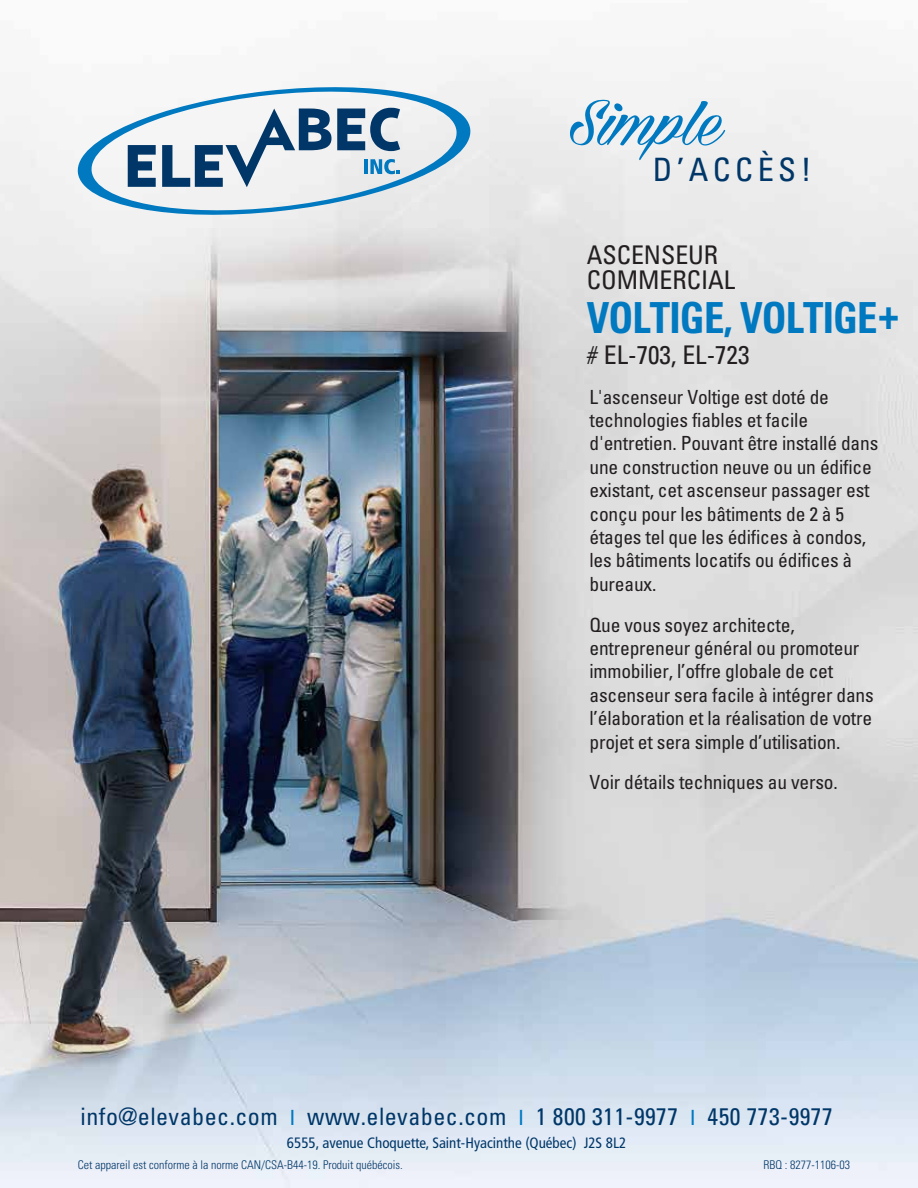
<style>
.page{position:relative;width:918px;height:1188px;background:#fff}
.page>*{position:absolute;margin:0;border:0;box-sizing:border-box;transform-origin:0 0}
.t1{font:italic 62.55px "Cellos Script Personal Use Only";color:#0079c1}
.t2{font:700 condensed 42.9px "Univers";letter-spacing:-.02em;color:#0079c1;scale:.95 1}
.t3{font:condensed 32.25px "Univers";letter-spacing:.14em;color:#003768}
.t4{font:condensed 25.65px/24.9px "Univers";color:#231f20}
.t5{font:condensed 24px "Univers";letter-spacing:.02em;color:#003768}
.t6{font:condensed 19.5px/23.4px "Univers";letter-spacing:-.01em;color:#231f20}
.t7{font:condensed 15px "Frutiger";color:#003768}
.t8{font:300 condensed 12px "Univers";color:#003768}
.s1{font-size:30px;color:#0079c1}
</style>
<div class="page">
<img style="left:0;top:60px;width:918px;height:1128px">
<svg style="left:74px;top:79px;width:400px;height:144px;fill:#f1f1f1"></svg>
<h1 class="t1" style="left:573px;top:87px;width:179px">Simple</h1>
<h3 class="t3" style="left:653px;top:149px;width:160px">D’ACCÈS!</h3>
<h3 class="t4" style="left:587px;top:243px;width:150px">ASCENSEUR<br>COMMERCIAL</h3>
<h2 class="t2" style="left:587px;top:291px;width:330px">VOLTIGE, VOLTIGE+</h2>
<h3 class="t4" style="left:587px;top:342px;width:164px"># EL-703, EL-723</h3>
<p class="t6" style="left:590px;top:385px;width:290px">L'ascenseur Voltige est doté de technologies fiables et facile d'entretien. Pouvant être installé dans une construction neuve ou un édifice existant, cet ascenseur passager est conçu pour les bâtiments de 2 à 5 étages tel que les édifices à condos, les bâtiments locatifs ou édifices à bureaux.</p>
<p class="t6" style="left:590px;top:613px;width:286px">Que vous soyez architecte, entrepreneur général ou promoteur immobilier, l’offre globale de cet ascenseur sera facile à intégrer dans l’élaboration et la réalisation de votre projet et sera simple d’utilisation.</p>
<p class="t6" style="left:590px;top:771px;width:250px">Voir détails techniques au verso.</p>
<p class="t5" style="left:81px;top:1102px;width:754px">info@elevabec.com <span class="s1">ı</span> www.elevabec.com <span class="s1">ı</span> 1 800 311-9977 <span class="s1">ı</span> 450 773-9977</p>
<p class="t8" style="left:78px;top:1157px;width:327px">Cet appareil est conforme à la norme CAN/CSA-B44-19. Produit québécois.</p>
<p class="t8" style="left:763px;top:1157px;width:88px">RBQ : 8277-1106-03</p>
<p class="t7" style="left:287px;top:1135px;width:341px">6555, avenue Choquette, Saint-Hyacinthe (Québec) J2S 8L2</p>
</div>
